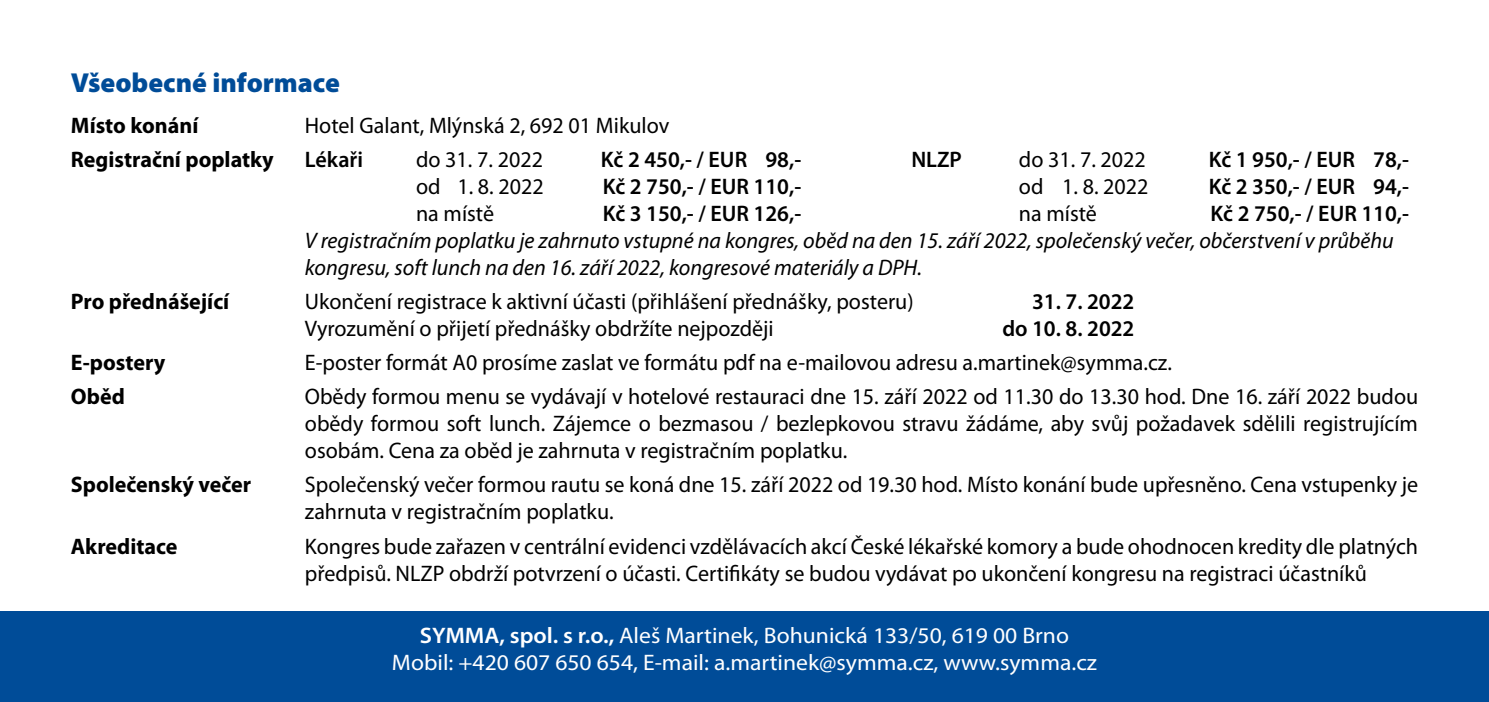
<style>
.page{position:relative;width:1489px;height:702px;background:#fff}
.page>*{position:absolute;margin:0;border:0;box-sizing:border-box;transform-origin:0 0}
.t1{font:900 27.5px "Myriad Pro";color:#004c98}
.t2{font:22.5px/27px "Myriad Pro";color:#000}
.t3{font:italic 22.5px/27px "Myriad Pro";color:#000}
.t4{font:600 22.5px "Myriad Pro";color:#000}
.t5{font:22.5px/27px "Myriad Pro";color:#fff;text-align:center;scale:1.05 1}
.t6{font:700 22.5px "Myriad Pro";color:#000}
.s1{font-weight:600}
</style>
<div class="page">
<div style="left:0;top:612px;width:1488px;height:90px;background:#004c98"></div>
<p class="t1" style="left:71px;top:64px;width:270px">Všeobecné informace</p>
<p class="t6" style="left:71px;top:110px;width:129px">Místo konání</p>
<p class="t2" style="left:305px;top:111px;width:366px">Hotel Galant, Mlýnská 2, 692 01 Mikulov</p>
<p class="t6" style="left:71px;top:144px;width:204px">Registrační poplatky</p>
<p class="t4" style="left:305px;top:145px;width:60px">Lékaři</p>
<p class="t2" style="left:416px;top:145px;width:128px">do 31. 7. 2022</p>
<p class="t4" style="left:601px;top:145px;width:202px">Kč 2 450,- / EUR 98,-</p>
<p class="t4" style="left:911px;top:145px;width:52px">NLZP</p>
<p class="t2" style="left:1018px;top:145px;width:128px">do 31. 7. 2022</p>
<p class="t4" style="left:1208px;top:145px;width:202px">Kč 1 950,- / EUR 78,-</p>
<p class="t2" style="left:416px;top:172px;width:129px">od 1. 8. 2022</p>
<p class="t4" style="left:602px;top:172px;width:200px">Kč 2 750,- / EUR 110,-</p>
<p class="t2" style="left:1018px;top:172px;width:131px">od 1. 8. 2022</p>
<p class="t4" style="left:1208px;top:172px;width:202px">Kč 2 350,- / EUR 94,-</p>
<p class="t2" style="left:416px;top:199px;width:80px">na místě</p>
<p class="t4" style="left:602px;top:199px;width:200px">Kč 3 150,- / EUR 126,-</p>
<p class="t2" style="left:1018px;top:199px;width:80px">na místě</p>
<p class="t4" style="left:1210px;top:199px;width:200px">Kč 2 750,- / EUR 110,-</p>
<p class="t3" style="left:305px;top:226px;width:1090px">V registračním poplatku je zahrnuto vstupné na kongres, oběd na den 15. září 2022, společenský večer, občerstvení v průběhu kongresu, soft lunch na den 16. září 2022, kongresové materiály a DPH.</p>
<p class="t6" style="left:71px;top:287px;width:160px">Pro přednášející</p>
<p class="t2" style="left:305px;top:287px;width:610px">Ukončení registrace k aktivní účasti (přihlášení přednášky, posteru)</p>
<p class="t4" style="left:1032px;top:287px;width:104px">31. 7. 2022</p>
<p class="t2" style="left:305px;top:314px;width:470px">Vyrozumění o přijetí přednášky obdržíte nejpozději</p>
<p class="t4" style="left:1002px;top:314px;width:134px">do 10. 8. 2022</p>
<p class="t6" style="left:71px;top:348px;width:96px">E-postery</p>
<p class="t2" style="left:305px;top:349px;width:868px">E-poster formát A0 prosíme zaslat ve formátu pdf na e-mailovou adresu a.martinek@symma.cz.</p>
<p class="t6" style="left:71px;top:382px;width:55px">Oběd</p>
<p class="t2" style="left:305px;top:383px;width:1114px;text-align:justify">Obědy formou menu se vydávají v hotelové restauraci dne 15. září 2022 od 11.30 do 13.30 hod. Dne 16. září 2022 budou obědy formou soft lunch. Zájemce o bezmasou / bezlepkovou stravu žádáme, aby svůj požadavek sdělili registrujícím osobám. Cena za oběd je zahrnuta v registračním poplatku.</p>
<p class="t6" style="left:71px;top:470px;width:182px">Společenský večer</p>
<p class="t2" style="left:305px;top:471px;width:1114px">Společenský večer formou rautu se koná dne 15. září 2022 od 19.30 hod. Místo konání bude upřesněno. Cena vstupenky je zahrnuta v registračním poplatku.</p>
<p class="t6" style="left:71px;top:531px;width:108px">Akreditace</p>
<p class="t2" style="left:305px;top:532px;width:1114px">Kongres bude zařazen v centrální evidenci vzdělávacích akcí České lékařské komory a bude ohodnocen kredity dle platných předpisů. NLZP obdrží potvrzení o účasti. Certifikáty se budou vydávat po ukončení kongresu na registraci účastníků</p>
<p class="t5" style="left:392px;top:621px;width:673px"><span class="s1">SYMMA, spol. s r.o.,</span> Aleš Martinek, Bohunická 133/50, 619 00 Brno<br>Mobil: +420 607 650 654, E-mail: a.martinek@symma.cz, www.symma.cz</p>
</div>
